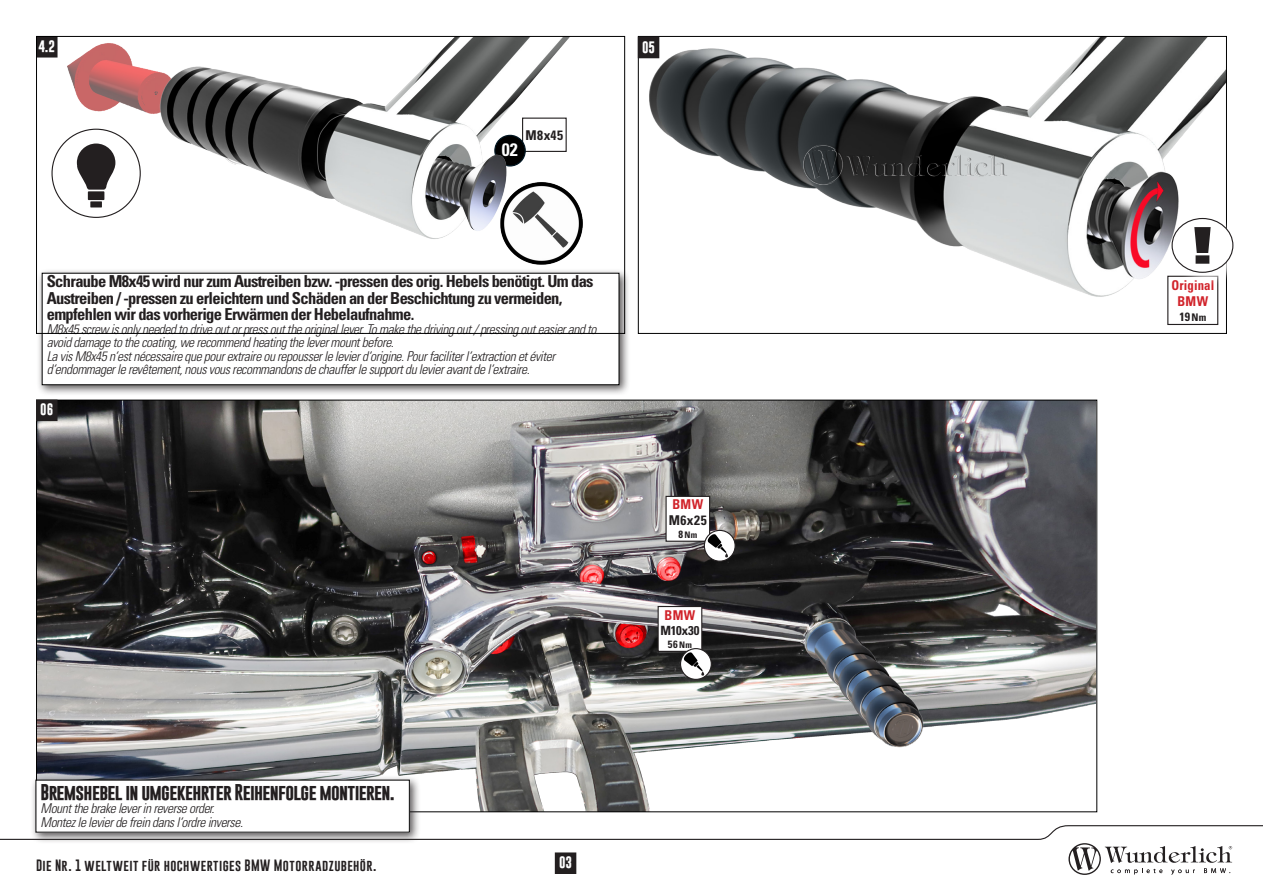
<style>
.page{position:relative;width:1263px;height:893px;background:#fff}
.page>*{position:absolute;margin:0;border:0;box-sizing:border-box;transform-origin:0 0}
.BU{font:700 condensed 18px "Univers LT Std";color:#fff}
.t1{font:700 condensed 16.5px "Univers LT Std";letter-spacing:-.04em;color:#231f20}
.t2{font:700 16.5px "Gobold";letter-spacing:-.04em;color:#231f20}
.t3{font:italic 300 condensed 13.5px/13.5px "Univers LT Std";letter-spacing:-.03em;color:#231f20}
.t4{font:700 condensed 13.5px/16.2px "Univers LT Std";letter-spacing:.015em;color:#d1232a;text-align:center;scale:.95 1}
.t5{font:700 condensed 13.5px "Univers LT Std";letter-spacing:.04em;color:#231f20}
.t6{font:700 condensed 12.75px "Univers LT Std";letter-spacing:-.005em;color:#231f20}
.t7{font:12px "Gobold";letter-spacing:.035em;color:#231f20}
.t8{font:700 12px "Gobold";color:#fff}
.t9{font:700 condensed 12px "Univers LT Std";color:#231f20}
.t10{font:700 condensed 10.5px "Univers LT Std";color:#231f20}
.t11{font:700 condensed 9px "Univers LT Std";color:#231f20}
.s1{font-size:10.5px}
.s2{font-size:9px}
</style>
<div class="page">
<svg style="left:0;top:825px;width:1263px;height:50px"></svg>
<img style="left:640px;top:38px;width:585px;height:287px">
<img style="left:38px;top:402px;width:1057px;height:408px">
<div style="left:555px;top:853px;width:21px;height:20px;background:#231f20"></div>
<div style="left:555px;top:853px;width:21px;height:21px;border:1px solid #231f20"></div>
<div style="left:1168px;top:276px;width:50px;height:48px;background:#fff"></div>
<div style="left:1167px;top:276px;width:51px;height:49px;border:1px solid #231f20"></div>
<div style="left:666px;top:496px;width:44px;height:45px;background:#fff"></div>
<div style="left:665px;top:496px;width:45px;height:46px;border:1px solid #231f20"></div>
<div style="left:658px;top:606px;width:44px;height:45px;background:#fff"></div>
<div style="left:658px;top:606px;width:44px;height:46px;border:1px solid #231f20"></div>
<svg style="left:704px;top:530px;width:31px;height:31px"></svg>
<div style="left:704px;top:530px;width:32px;height:32px;border:1px solid #231f20;border-radius:50%"></div>
<svg style="left:707px;top:533px;width:21px;height:24px"></svg>
<div style="left:1170px;top:216px;width:77px;height:71px;background:#fff"></div>
<div style="left:1171px;top:218px;width:62px;height:55px;border:1px solid #231f20;border-radius:50%"></div>
<svg style="left:1194px;top:227px;width:17px;height:37px"></svg>
<div style="left:638px;top:37px;width:21px;height:21px;background:#231f20"></div>
<img style="left:803px;top:144px;width:206px;height:41px">
<div style="left:37px;top:268px;width:594px;height:128px;background:#231f20;opacity:.75"></div>
<div style="left:42px;top:273px;width:577px;height:112px;background:#fff"></div>
<div style="left:37px;top:400px;width:20px;height:21px;background:#231f20"></div>
<div style="left:36px;top:400px;width:21px;height:21px;border:1px solid #231f20"></div>
<div style="left:30px;top:775px;width:391px;height:69px;background:#231f20;opacity:.75"></div>
<div style="left:36px;top:780px;width:373px;height:52px;background:#fff"></div>
<svg style="left:680px;top:649px;width:31px;height:30px"></svg>
<div style="left:680px;top:648px;width:32px;height:32px;border:1px solid #231f20;border-radius:50%"></div>
<svg style="left:683px;top:652px;width:21px;height:24px"></svg>
<img style="left:38px;top:38px;width:551px;height:280px">
<div style="left:36px;top:36px;width:589px;height:298px;border:1px solid #000"></div>
<svg style="left:148px;top:162px;width:110px;height:104px"></svg>
<p class="t8" style="left:38px;top:38px;width:18px">4.2</p>
<p class="BU" style="left:502px;top:139px;width:17px">02</p>
<p class="t5" style="left:525px;top:127px;width:39px">M8x45</p>
<p class="t8" style="left:642px;top:39px;width:15px">05</p>
<p class="t1" style="left:47px;top:271px;width:548px">Schraube M8x45wird nur zum Austreiben bzw. -pressen des orig. Hebels benötigt. Um das</p>
<p class="t1" style="left:47px;top:288px;width:517px">Austreiben / -pressen zu erleichtern und Schäden an der Beschichtung zu vermeiden,</p>
<p class="t1" style="left:47px;top:304px;width:369px">empfehlen wir das vorherige Erwärmen der Hebelaufnahme.</p>
<p class="t3" style="left:47px;top:322px;width:551px">M8x45 screw is only needed to drive out or press out the original lever. To make the driving out / pressing out easier and to avoid damage to the coating, we recommend heating the lever mount before.</p>
<p class="t3" style="left:47px;top:349px;width:510px">La vis M8x45 n‘est nécessaire que pour extraire ou repousser le levier d‘origine. Pour faciliter l‘extraction et éviter d‘endommager le revêtement, nous vous recommandons de chauffer le support du levier avant de l‘extraire.</p>
<p class="t8" style="left:40px;top:402px;width:15px">06</p>
<p class="t4" style="left:672px;top:496px;width:34px">BMW</p>
<p class="t5" style="left:669px;top:512px;width:39px">M6x25</p>
<p class="t11" style="left:678px;top:529px;width:20px"><span class="s1">8</span>Nm</p>
<p class="t4" style="left:665px;top:607px;width:34px">BMW</p>
<p class="t6" style="left:660px;top:623px;width:41px">M10x30</p>
<p class="t10" style="left:668px;top:638px;width:26px">56<span class="s2">Nm</span></p>
<p class="t2" style="left:41px;top:781px;width:356px">Bremshebel in umgekehrter Reihenfolge montieren.</p>
<p class="t3" style="left:41px;top:802px;width:176px">Mount the brake lever in reverse order.</p>
<p class="t3" style="left:41px;top:815px;width:204px">Montez le levier de frein dans l‘ordre inverse.</p>
<p class="t7" style="left:36px;top:858px;width:342px">Die Nr. 1 weltweit für hochwertiges BMW Motorradzubehör.</p>
<p class="t8" style="left:559px;top:855px;width:15px">03</p>
<p class="t4" style="left:1171px;top:277px;width:47px">Original<br>BMW</p>
<p class="t9" style="left:1179px;top:309px;width:28px">19<span class="s1">Nm</span></p>
</div>
